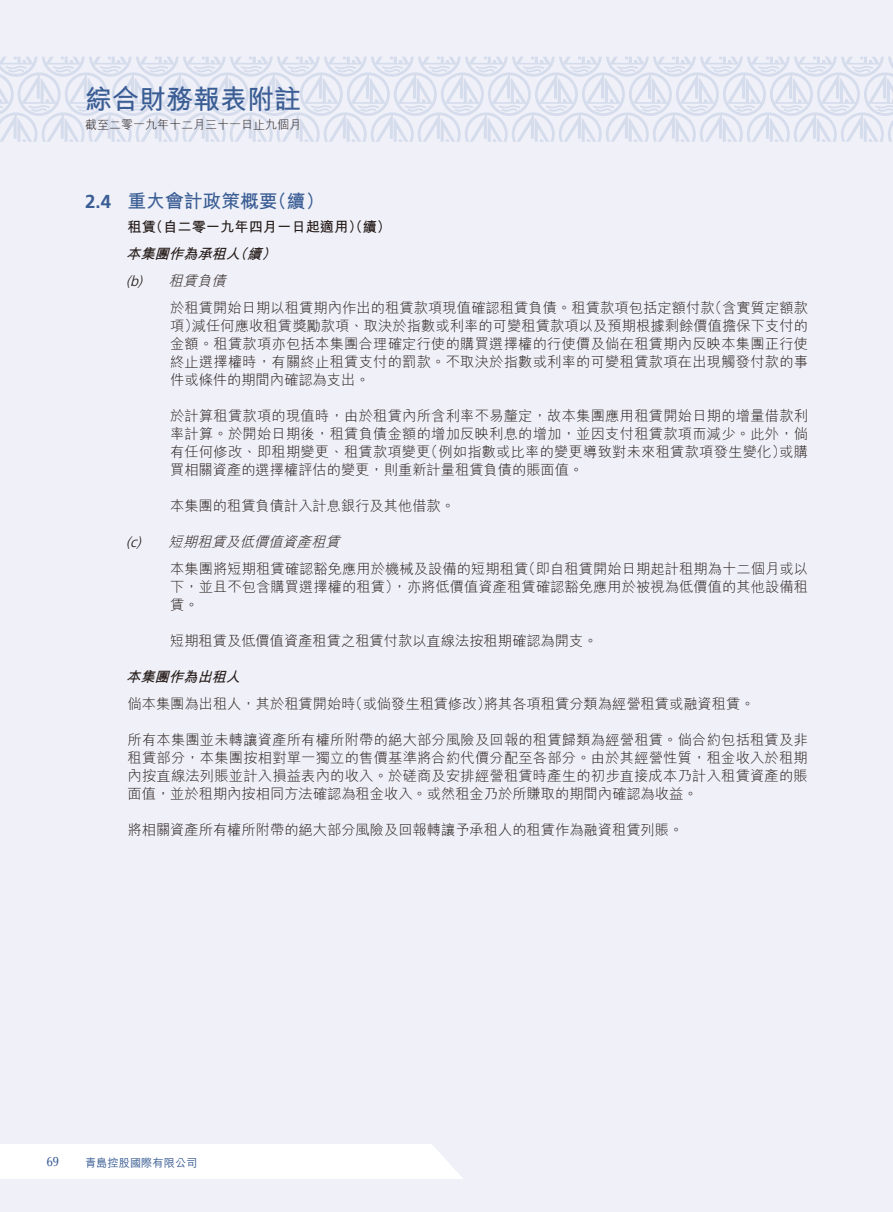
<style>
.page{position:relative;width:893px;height:1212px;background:#eff0f8}
.page>*{position:absolute;margin:0;border:0;box-sizing:border-box;transform-origin:0 0}
.t1{font:700 27px "M Hei HK";color:#3a5d94}
.t2{font:700 18.75px "M Hei HK";color:#3a5d94}
.t3{font:700 18.75px "Frutiger LT Std";color:#3a5d94}
.t4{font:300 14.25px/18px "M Hei HK";letter-spacing:.005em;color:#231916}
.t5{font:700 14.25px "M Hei HK";color:#231916}
.t6{font:italic 700 14.25px "M Hei HK";color:#231916}
.t7{font:italic 300 14.25px "M Hei HK";color:#231916}
.t8{font:italic 300 14.25px "Frutiger LT Std";color:#231916}
.t9{font:500 13.5px "Optima LT Std";color:#3a5d94;scale:.9 1}
.t10{font:300 12px "M Hei HK";color:#231916}
.t11{font:500 11.25px "M Hei HK";color:#3a5d94}
</style>
<div class="page">
<svg style="left:0;top:57px;width:893px;height:85px"></svg>
<div style="left:0;top:1144px;width:463px;height:35px;background:#fff"></div>
<h1 class="t1" style="left:85px;top:80px;width:217px">綜合財務報表附註</h1>
<p class="t10" style="left:85px;top:118px;width:217px">截至二零一九年十二月三十一日止九個月</p>
<h2 class="t3" style="left:85px;top:191px;width:28px">2.4</h2>
<h2 class="t2" style="left:128px;top:188px;width:152px">重大會計政策概要</h2>
<h2 class="t2" style="left:268px;top:188px;width:58px">（續(</h2>
<p class="t5" style="left:149px;top:217px;width:244px">（自二零一九年四月一日起適用）（續(</p>
<p class="t5" style="left:128px;top:217px;width:30px">租賃</p>
<p class="t6" style="left:126px;top:244px;width:142px">本集團作為承租人續</p>
<p class="t6" style="left:233px;top:244px;width:21px">（</p>
<p class="t6" style="left:261px;top:244px;width:21px">(</p>
<p class="t8" style="left:126px;top:273px;width:18px">b(</p>
<p class="t8" style="left:138px;top:273px;width:10px">)</p>
<p class="t8" style="left:126px;top:534px;width:16px">c(</p>
<p class="t8" style="left:136px;top:534px;width:10px">)</p>
<p class="t7" style="left:169px;top:274px;width:62px">租賃負債</p>
<p class="t4" style="left:192px;top:299px;width:618px;text-indent:-22px">於租賃開始日期以租賃期內作出的租賃款項現值確認租賃負債。租賃款項包括定額付款<br>減任何應收租賃獎勵款項、取決於指數或利率的可變租賃款項以及預期根據剩餘價值擔保下支付的</p>
<p class="t4" style="left:708px;top:299px;width:102px">（含實質定額款</p>
<p class="t4" style="left:170px;top:317px;width:640px">項）<br>金額。租賃款項亦包括本集團合理確定行使的購買選擇權的行使價及倘在租賃期內反映本集團正行使終止選擇權時，有關終止租賃支付的罰款。不取決於指數或利率的可變租賃款項在出現觸發付款的事件或條件的期間內確認為支出。</p>
<p class="t4" style="left:170px;top:407px;width:640px;text-align:right">於計算租賃款項的現值時，由於租賃內所含利率不易釐定，故本集團應用租賃開始日期的增量借款利率計算。於開始日期後，租賃負債金額的增加反映利息的增加，並因支付租賃款項而減少。此外，倘或購</p>
<p class="t4" style="left:424px;top:443px;width:364px">（例如指數或比率的變更導致對未來租賃款項發生變化）</p>
<p class="t4" style="left:170px;top:443px;width:415px">有任何修改、即租期變更、租賃款項變更<br>買相關資產的選擇權評估的變更，則重新計量租賃負債的賬面值。</p>
<p class="t4" style="left:170px;top:497px;width:286px">本集團的租賃負債計入計息銀行及其他借款。</p>
<p class="t7" style="left:169px;top:534px;width:176px">短期租賃及低價值資產租賃</p>
<p class="t4" style="left:521px;top:559px;width:288px">（即自租賃開始日期起計租期為十二個月或以</p>
<p class="t4" style="left:170px;top:559px;width:639px">本集團將短期租賃確認豁免應用於機械及設備的短期租賃<br>下，並且不包含購買選擇權的租賃，）亦將低價值資產租賃確認豁免應用於被視為低價值的其他設備租賃。</p>
<p class="t4" style="left:170px;top:631px;width:429px">短期租賃及低價值資產租賃之租賃付款以直線法按租期確認為開支。</p>
<p class="t6" style="left:126px;top:666px;width:120px">本集團作為出租人</p>
<p class="t4" style="left:484px;top:694px;width:272px">將其各項租賃分類為經營租賃或融資租賃。</p>
<p class="t4" style="left:348px;top:694px;width:144px">（或倘發生租賃修改）</p>
<p class="t4" style="left:128px;top:694px;width:229px">倘本集團為出租人，其於租賃開始時</p>
<p class="t4" style="left:128px;top:730px;width:682px;text-align:justify">所有本集團並未轉讓資產所有權所附帶的絕大部分風險及回報的租賃歸類為經營租賃。倘合約包括租賃及非租賃部分，本集團按相對單一獨立的售價基準將合約代價分配至各部分。由於其經營性質，租金收入於租期內按直線法列賬並計入損益表內的收入。於磋商及安排經營租賃時產生的初步直接成本乃計入租賃資產的賬面值，並於租期內按相同方法確認為租金收入。或然租金乃於所賺取的期間內確認為收益。</p>
<p class="t4" style="left:128px;top:820px;width:557px">將相關資產所有權所附帶的絕大部分風險及回報轉讓予承租人的租賃作為融資租賃列賬。</p>
<p class="t9" style="left:47px;top:1154px;width:15px">69</p>
<p class="t11" style="left:85px;top:1154px;width:114px">青島控股國際有限公司</p>
</div>
